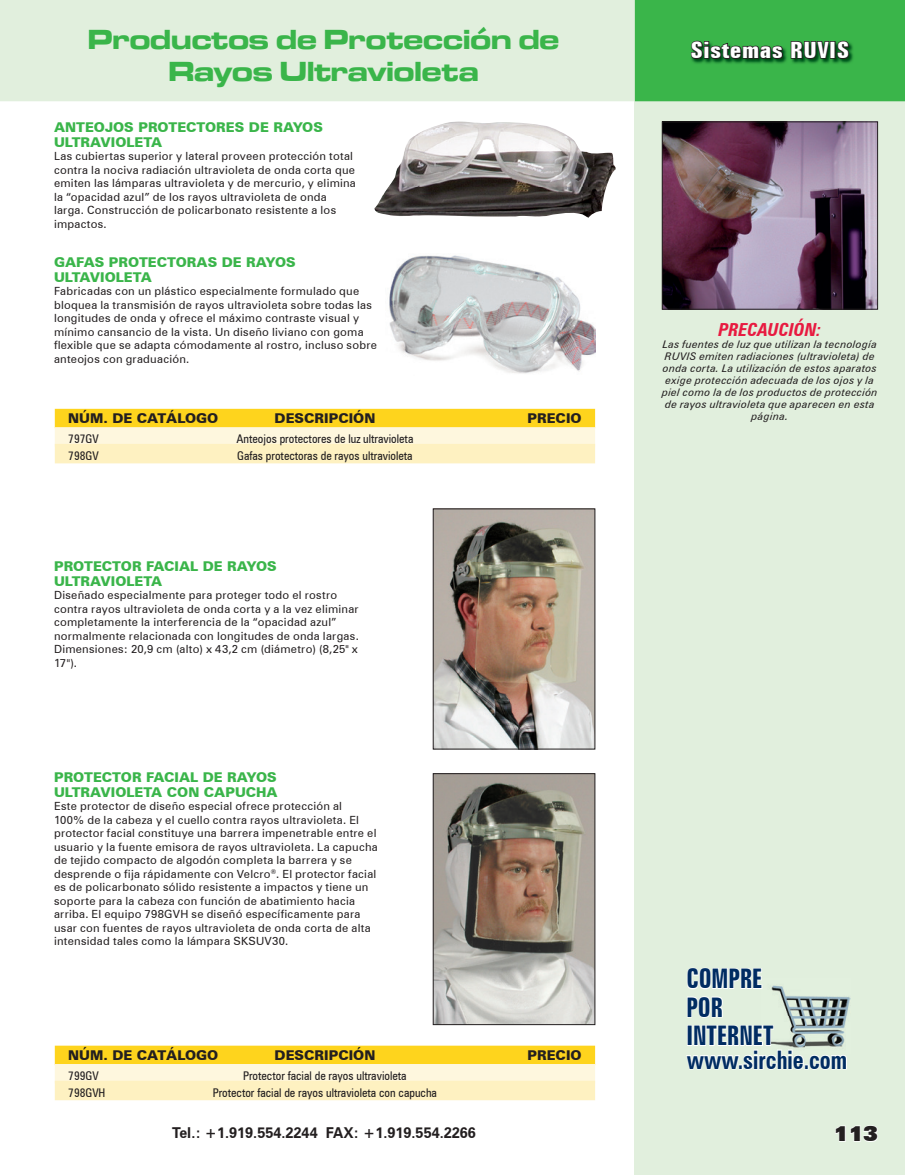
<style>
.page{position:relative;width:905px;height:1175px;background:#fff}
.page>*{position:absolute;margin:0;border:0;box-sizing:border-box;transform-origin:0 0}
.t1{font:28.5px/31.5px "Microgramma D Bold Exte";color:#3ab54a;text-align:center}
.t2{font:700 extra-condensed 27px/28.5px "Zurich BT";color:#002c62;scale:.96 1}
.t3{font:700 condensed 25.5px "Zurich BT";color:#002c62;scale:.87 1}
.t4{font:700 extra-condensed 22.5px "Zurich BT";letter-spacing:.02em;color:#fff;scale:1.2 1}
.t5{font:900 21px "Zurich BT";color:#231f20}
.t6{font:italic 700 condensed 18px "Zurich BT";color:#e81a40}
.t7{font:700 15px "Zurich BT";color:#231f20}
.t8{font:900 13.5px/15px "Zurich BT";color:#3ab54a}
.t9{font:900 13.5px "Zurich BT";color:#231f20}
.t10{font:condensed 12px "Zurich BT";color:#231f20}
.t11{font:11.25px/13.5px "Zurich BT";letter-spacing:.02em;color:#231f20}
.t12{font:italic 10.5px/12px "Zurich BT";letter-spacing:.02em;color:#231f20;text-align:center}
</style>
<div class="page">
<div style="left:0;top:0;width:634px;height:101px;background:#e1efdd"></div>
<div style="left:634px;top:88px;width:270px;height:1086px;background:#e1efdd"></div>
<svg style="left:835px;top:1125px;width:43px;height:17px"></svg>
<svg style="left:634px;top:0;width:270px;height:101px;background:#39aa48"></svg>
<img style="left:435px;top:775px;width:158px;height:247px">
<div style="left:433px;top:773px;width:162px;height:251px;border:1px solid #231f20"></div>
<img style="left:435px;top:510px;width:158px;height:237px">
<div style="left:433px;top:508px;width:162px;height:241px;border:1px solid #231f20"></div>
<img style="left:389px;top:255px;width:206px;height:119px">
<img style="left:664px;top:123px;width:212px;height:184px">
<div style="left:662px;top:121px;width:216px;height:188px;border:1px solid #231f20"></div>
<img style="left:374px;top:122px;width:241px;height:96px">
<div style="left:55px;top:409px;width:540px;height:19px;background:#fed41d"></div>
<div style="left:55px;top:427px;width:540px;height:19px;background:#fef7de"></div>
<div style="left:55px;top:444px;width:540px;height:19px;background:#fef1c1"></div>
<div style="left:55px;top:1045px;width:540px;height:20px;background:#fed41d"></div>
<div style="left:55px;top:1064px;width:540px;height:19px;background:#fef7de"></div>
<div style="left:55px;top:1080px;width:540px;height:20px;background:#fef1c1"></div>
<img style="left:771px;top:985px;width:79px;height:39px">
<svg style="left:687px;top:968px;width:76px;height:50px"></svg>
<svg style="left:686px;top:1024px;width:161px;height:46px"></svg>
<h1 class="t1" style="left:88px;top:23px;width:473px">Productos de Protección de<br>Rayos Ultravioleta</h1>
<h3 class="t4" style="left:690px;top:37px;width:134px">Sistemas RUVIS</h3>
<p class="t8" style="left:54px;top:119px;width:270px">ANTEOJOS PROTECTORES DE RAYOS<br>ULTRAVIOLETA</p>
<p class="t11" style="left:54px;top:149px;width:303px">Las cubiertas superior y lateral proveen protección total contra la nociva radiación ultravioleta de onda corta que emiten las lámparas ultravioleta y de mercurio, y elimina la “opacidad azul” de los rayos ultravioleta de onda larga. Construcción de policarbonato resistente a los impactos.</p>
<p class="t8" style="left:54px;top:254px;width:243px">GAFAS PROTECTORAS DE RAYOS<br>ULTAVIOLETA</p>
<p class="t11" style="left:54px;top:284px;width:324px">Fabricadas con un plástico especialmente formulado que bloquea la transmisión de rayos ultravioleta sobre todas las longitudes de onda y ofrece el máximo contraste visual y mínimo cansancio de la vista. Un diseño liviano con goma flexible que se adapta cómodamente al rostro, incluso sobre anteojos con graduación.</p>
<h3 class="t6" style="left:718px;top:318px;width:104px">PRECAUCIÓN:</h3>
<p class="t12" style="left:662px;top:338px;width:217px">Las fuentes de luz que utilizan la tecnología RUVIS emiten radiaciones (ultravioleta) de onda corta. La utilización de estos aparatos exige protección adecuada de los ojos y la piel como la de los productos de protección de rayos ultravioleta que aparecen en esta</p>
<p class="t9" style="left:68px;top:410px;width:151px">NÚM. DE CATÁLOGO</p>
<p class="t9" style="left:274px;top:410px;width:102px">DESCRIPCIÓN</p>
<p class="t9" style="left:527px;top:410px;width:56px">PRECIO</p>
<p class="t12" style="left:751px;top:410px;width:38px">página.</p>
<p class="t10" style="left:68px;top:432px;width:32px">797GV</p>
<p class="t10" style="left:236px;top:432px;width:178px">Anteojos protectores de luz ultravioleta</p>
<p class="t10" style="left:68px;top:448px;width:32px">798GV</p>
<p class="t10" style="left:237px;top:448px;width:177px">Gafas protectoras de rayos ultravioleta</p>
<p class="t8" style="left:54px;top:558px;width:224px">PROTECTOR FACIAL DE RAYOS<br>ULTRAVIOLETA</p>
<p class="t11" style="left:54px;top:588px;width:306px">Diseñado especialmente para proteger todo el rostro contra rayos ultravioleta de onda corta y a la vez eliminar completamente la interferencia de la “opacidad azul” normalmente relacionada con longitudes de onda largas.<br>Dimensiones: 20,9 cm (alto) x 43,2 cm (diámetro) (8,25" x 17").</p>
<p class="t8" style="left:54px;top:769px;width:225px">PROTECTOR FACIAL DE RAYOS<br>ULTRAVIOLETA CON CAPUCHA</p>
<p class="t11" style="left:54px;top:798px;width:325px">Este protector de diseño especial ofrece protección al<br>100% de la cabeza y el cuello contra rayos ultravioleta. El protector facial constituye una barrera impenetrable entre el usuario y la fuente emisora de rayos ultravioleta. La capucha de tejido compacto de algodón completa la barrera y se desprende o fija rápidamente con Velcro<sup>®</sup>. El protector facial es de policarbonato sólido resistente a impactos y tiene un soporte para la cabeza con función de abatimiento hacia arriba. El equipo 798GVH se diseñó específicamente para usar con fuentes de rayos ultravioleta de onda corta de alta intensidad tales como la lámpara SKSUV30.</p>
<p class="t9" style="left:68px;top:1047px;width:151px">NÚM. DE CATÁLOGO</p>
<p class="t9" style="left:274px;top:1047px;width:102px">DESCRIPCIÓN</p>
<p class="t9" style="left:527px;top:1047px;width:56px">PRECIO</p>
<p class="t10" style="left:68px;top:1068px;width:32px">799GV</p>
<p class="t10" style="left:243px;top:1068px;width:165px">Protector facial de rayos ultravioleta</p>
<p class="t10" style="left:68px;top:1085px;width:39px">798GVH</p>
<p class="t10" style="left:213px;top:1085px;width:225px">Protector facial de rayos ultravioleta con capucha</p>
<h2 class="t2" style="left:686px;top:964px;width:92px">COMPRE<br>POR<br>INTERNET</h2>
<h3 class="t3" style="left:686px;top:1044px;width:186px">www.sirchie.com</h3>
<h3 class="t7" style="left:172px;top:1124px;width:305px">Tel.: +1.919.554.2244 FAX: +1.919.554.2266</h3>
<h3 class="t5" style="left:833px;top:1120px;width:46px">113</h3>
</div>
